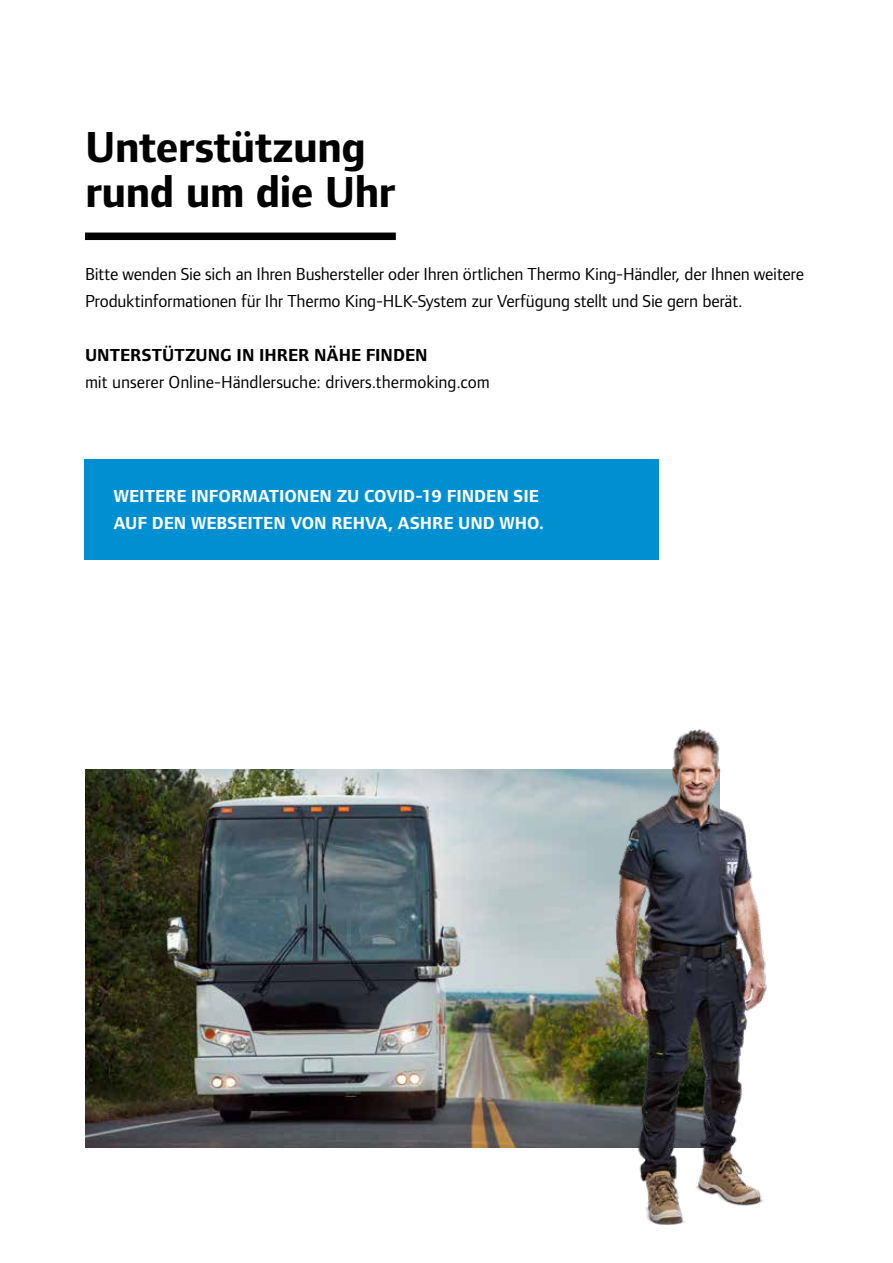
<style>
.page{position:relative;width:893px;height:1263px;background:#fff}
.page>*{position:absolute;margin:0;border:0;box-sizing:border-box;transform-origin:0 0}
.t1{font:700 45px/45px "Foundry Form Sans";letter-spacing:-.02em;color:#000}
.t2{font:18px/27px "Foundry Form Sans";letter-spacing:-.01em;color:#000}
.t3{font:700 18px/27px "Foundry Form Sans";color:#fff}
.t4{font:700 18px "Foundry Form Sans";color:#000}
</style>
<div class="page">
<img style="left:85px;top:770px;width:495px;height:378px">
<div style="left:85px;top:233px;width:311px;height:7px;background:#000"></div>
<img style="left:580px;top:729px;width:187px;height:496px">
<div style="left:84px;top:459px;width:575px;height:100px;background:#0090d2"></div>
<h1 class="t1" style="left:85px;top:125px;width:312px">Unterstützung rund um die Uhr</h1>
<p class="t2" style="left:85px;top:260px;width:720px">Bitte wenden Sie sich an Ihren Bushersteller oder Ihren örtlichen Thermo King-Händler, der Ihnen weitere<br>Produktinformationen für Ihr Thermo King-HLK-System zur Verfügung stellt und Sie gern berät.</p>
<p class="t4" style="left:85px;top:344px;width:344px">UNTERSTÜTZUNG IN IHRER NÄHE FINDEN</p>
<p class="t2" style="left:85px;top:368px;width:406px">mit unserer Online-Händlersuche: drivers.thermoking.com</p>
<p class="t3" style="left:114px;top:483px;width:432px">WEITERE INFORMATIONEN ZU COVID-19 FINDEN SIE<br>AUF DEN WEBSEITEN VON REHVA, ASHRE UND WHO.</p>
</div>
